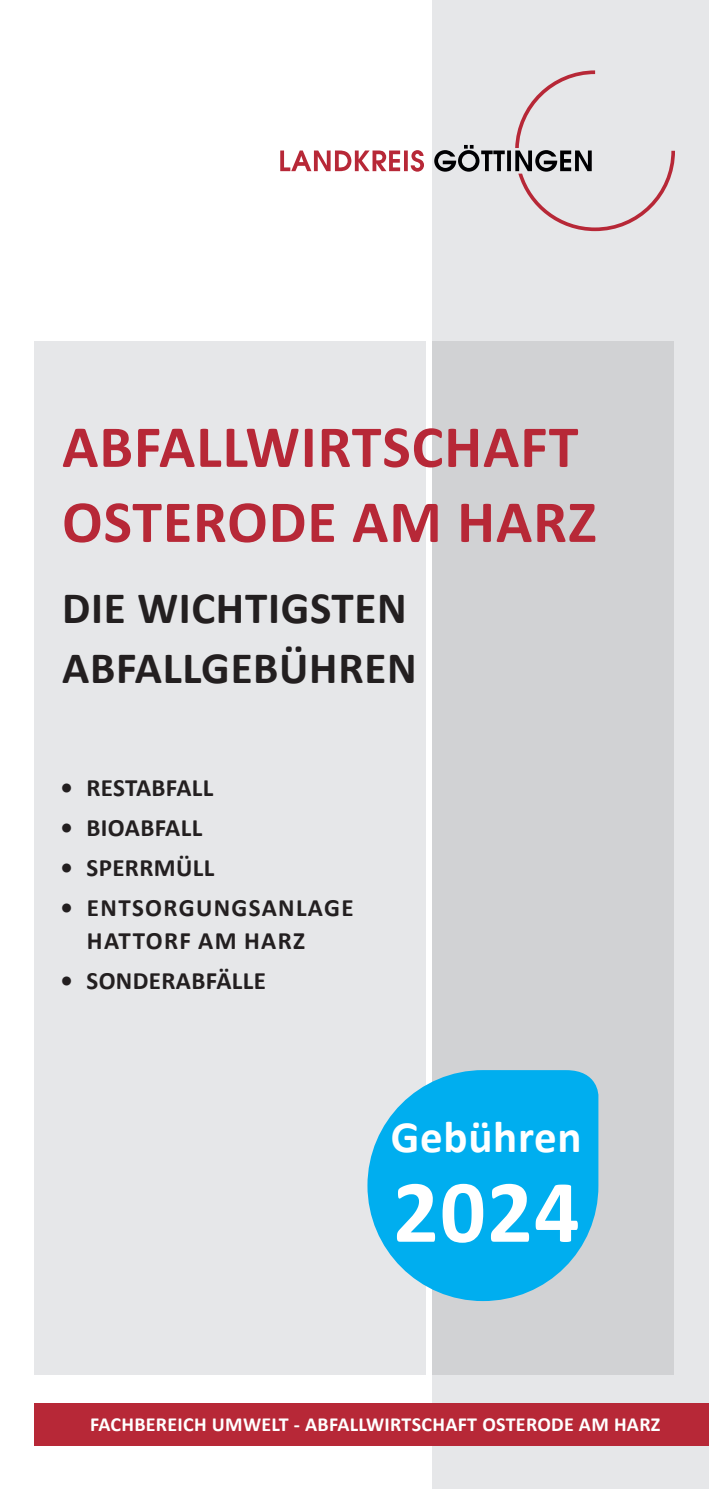
<style>
.page{position:relative;width:709px;height:1489px;background:#fff}
.page>*{position:absolute;margin:0;border:0;box-sizing:border-box;transform-origin:0 0}
.t1{font:700 90px "Calibri";color:#fff}
.t2{font:700 60px/75px "Calibri";letter-spacing:.015em;color:#b72837}
.t3{font:700 45px/60px "Calibri";letter-spacing:.015em;color:#231f20}
.t4{font:700 45px "Calibri";letter-spacing:.015em;color:#fff}
.t5{font:700 25px "Calibri";letter-spacing:.015em;color:#231f20}
.t6{font:700 25px/32.5px "Calibri";letter-spacing:.055em;color:#231f20}
.t7{font:700 20px "Calibri";letter-spacing:.015em;color:#fff}
</style>
<div class="page">
<div style="left:34px;top:341px;width:391px;height:1033px;background:#e6e7e9"></div>
<div style="left:432px;top:0;width:276px;height:1488px;background:#e6e7e9"></div>
<div style="left:34px;top:1403px;width:675px;height:42px;background:#b72837"></div>
<div style="left:432px;top:341px;width:241px;height:1033px;background:#d1d2d4"></div>
<svg style="left:367px;top:1070px;width:231px;height:230px;fill:#00aeef"></svg>
<svg style="left:280px;top:150px;width:144px;height:22px"></svg>
<svg style="left:434px;top:70px;width:241px;height:161px"></svg>
<h2 class="t2" style="left:62px;top:409px;width:536px">ABFALLWIRTSCHAFT<br>OSTERODE AM HARZ</h2>
<h3 class="t3" style="left:62px;top:577px;width:356px">DIE WICHTIGSTEN<br>ABFALLGEBÜHREN</h3>
<p class="t5" style="left:60px;top:772px;width:155px">• RESTABFALL</p>
<p class="t5" style="left:60px;top:812px;width:143px">• BIOABFALL</p>
<p class="t5" style="left:60px;top:852px;width:155px">• SPERRMÜLL</p>
<p class="t6" style="left:87px;top:891px;width:268px;text-indent:-27px">• ENTSORGUNGSANLAGE<br>HATTORF AM HARZ</p>
<p class="t5" style="left:60px;top:964px;width:207px">• SONDERABFÄLLE</p>
<h3 class="t4" style="left:391px;top:1108px;width:192px">Gebühren</h3>
<h1 class="t1" style="left:393px;top:1155px;width:188px">2024</h1>
<p class="t7" style="left:90px;top:1411px;width:572px">FACHBEREICH UMWELT - ABFALLWIRTSCHAFT OSTERODE AM HARZ</p>
</div>
